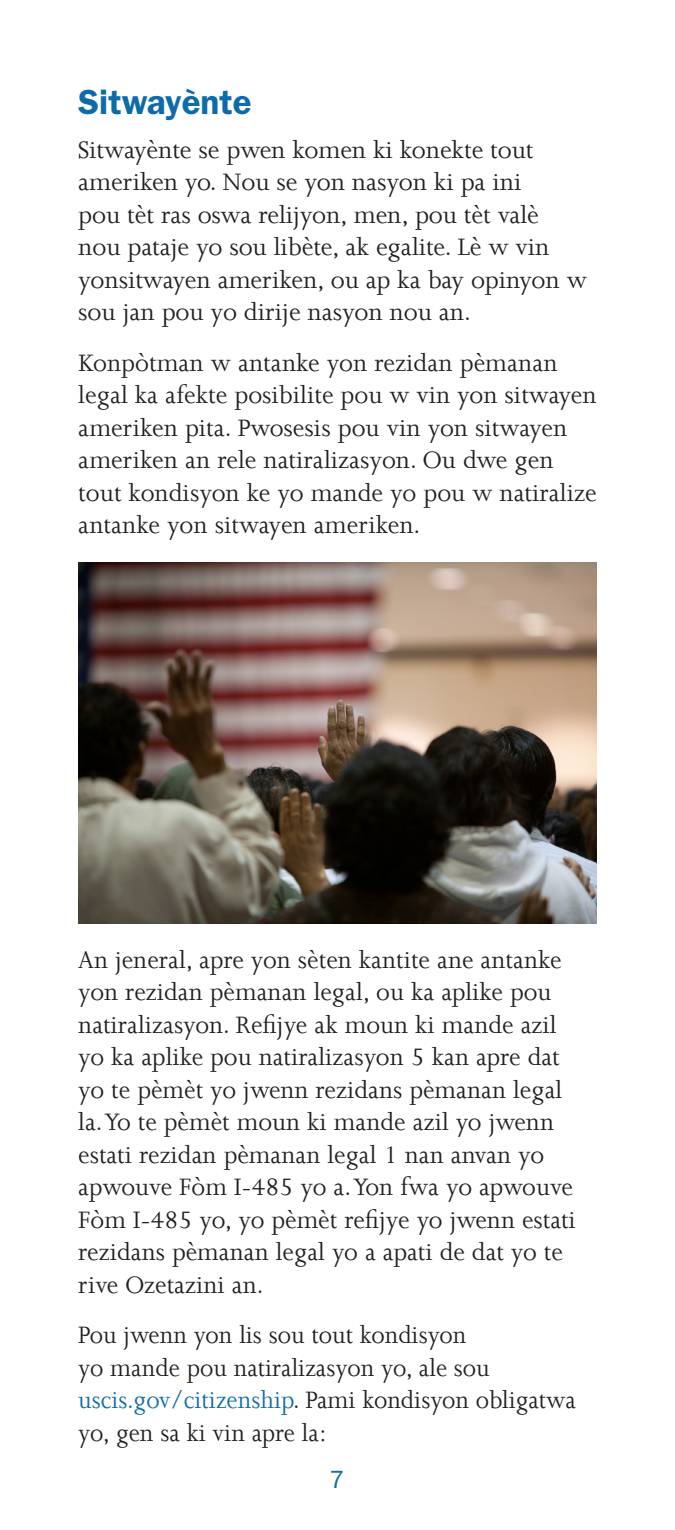
<style>
.page{position:relative;width:675px;height:1530px;background:#fff}
.page>*{position:absolute;margin:0;border:0;box-sizing:border-box;transform-origin:0 0}
.t1{font:600 35px "ITC Franklin Gothic Std";color:#0e6baa}
.t2{font:27.5px/32.5px "Joanna";color:#231f20}
.t3{font:27.5px/32.5px "Joanna";color:#231f20;scale:.95 1}
.t4{font:25px "ITC Franklin Gothic Std";color:#0e6baa}
.s1{color:#0e6baa}
</style>
<div class="page">
<img style="left:78px;top:562px;width:519px;height:361px">
<p class="t1" style="left:78px;top:81px;width:175px">Sitwayènte</p>
<p class="t2" style="left:78px;top:132px;width:510px">Sitwayènte se pwen komen ki konekte tout ameriken yo. Nou se yon nasyon ki pa ini<br>pou tèt ras oswa relijyon, men, pou tèt valè nou pataje yo sou libète, ak egalite. Lè w vin yonsitwayen ameriken, ou ap ka bay opinyon w sou jan pou yo dirije nasyon nou an.</p>
<p class="t2" style="left:78px;top:345px;width:520px">Konpòtman w antanke yon rezidan pèmanan legal ka afekte posibilite pou w vin yon sitwayen ameriken pita. Pwosesis pou vin yon sitwayen ameriken an rele natiralizasyon. Ou dwe gen tout kondisyon ke yo mande yo pou w natiralize antanke yon sitwayen ameriken.</p>
<p class="t2" style="left:78px;top:942px;width:499px">An jeneral, apre yon sèten kantite ane antanke yon rezidan pèmanan legal, ou ka aplike pou natiralizasyon. Refijye ak moun ki mande azil yo ka aplike pou natiralizasyon 5 kan apre dat yo te pèmèt yo jwenn rezidans pèmanan legal la. Yo te pèmèt moun ki mande azil yo jwenn estati rezidan pèmanan legal 1 nan anvan yo apwouve Fòm I-485 yo a. Yon fwa yo apwouve Fòm I-485 yo, yo pèmèt refijye yo jwenn estati rezidans pèmanan legal yo a apati de dat yo te rive Ozetazini an.</p>
<p class="t3" style="left:78px;top:1318px;width:525px">Pou jwenn yon lis sou tout kondisyon<br>yo mande pou natiralizasyon yo, ale sou <span class="s1">uscis.gov/citizenship</span>. Pami kondisyon obligatwa yo, gen sa ki vin apre la:</p>
<p class="t4" style="left:330px;top:1465px;width:16px">7</p>
</div>
